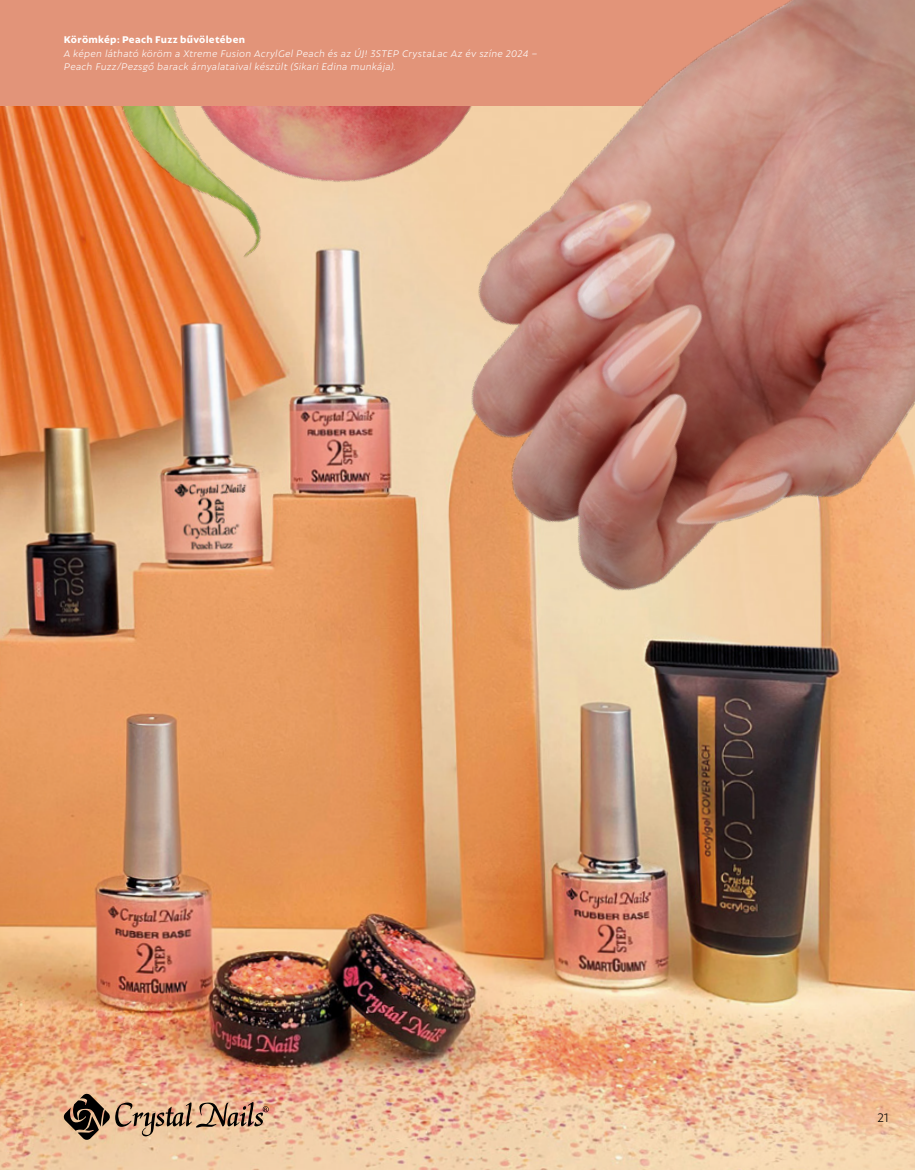
<style>
.page{position:relative;width:915px;height:1170px;background:#fff}
.page>*{position:absolute;margin:0;border:0;box-sizing:border-box;transform-origin:0 0}
.t1{font:300 13.5px "Autor";color:#000}
.t2{font:italic 300 10.5px/13.5px "Autor";letter-spacing:.025em;color:#fff}
.t3{font:800 10.5px "Autor";letter-spacing:.03em;color:#fff}
</style>
<div class="page">
<img style="left:0;top:106px;width:914px;height:1063px">
<svg style="left:64px;top:1093px;width:205px;height:46px;background:#bb9679"></svg>
<img style="left:30px;top:106px;width:325px;height:220px">
<div style="left:0;top:0;width:914px;height:106px;background:#e29479"></div>
<img style="left:355px;top:0;width:559px;height:689px">
<p class="t3" style="left:64px;top:34px;width:183px">Körömkép: Peach Fuzz bűvöletében</p>
<p class="t2" style="left:64px;top:46px;width:475px">A képen látható köröm a Xtreme Fusion AcrylGel Peach és az ÚJ! 3STEP CrystaLac Az év színe 2024 –<br>Peach Fuzz/Pezsgő barack árnyalataival készült (Sikari Edina munkája).</p>
<p class="t1" style="left:877px;top:1108px;width:13px">21</p>
</div>
